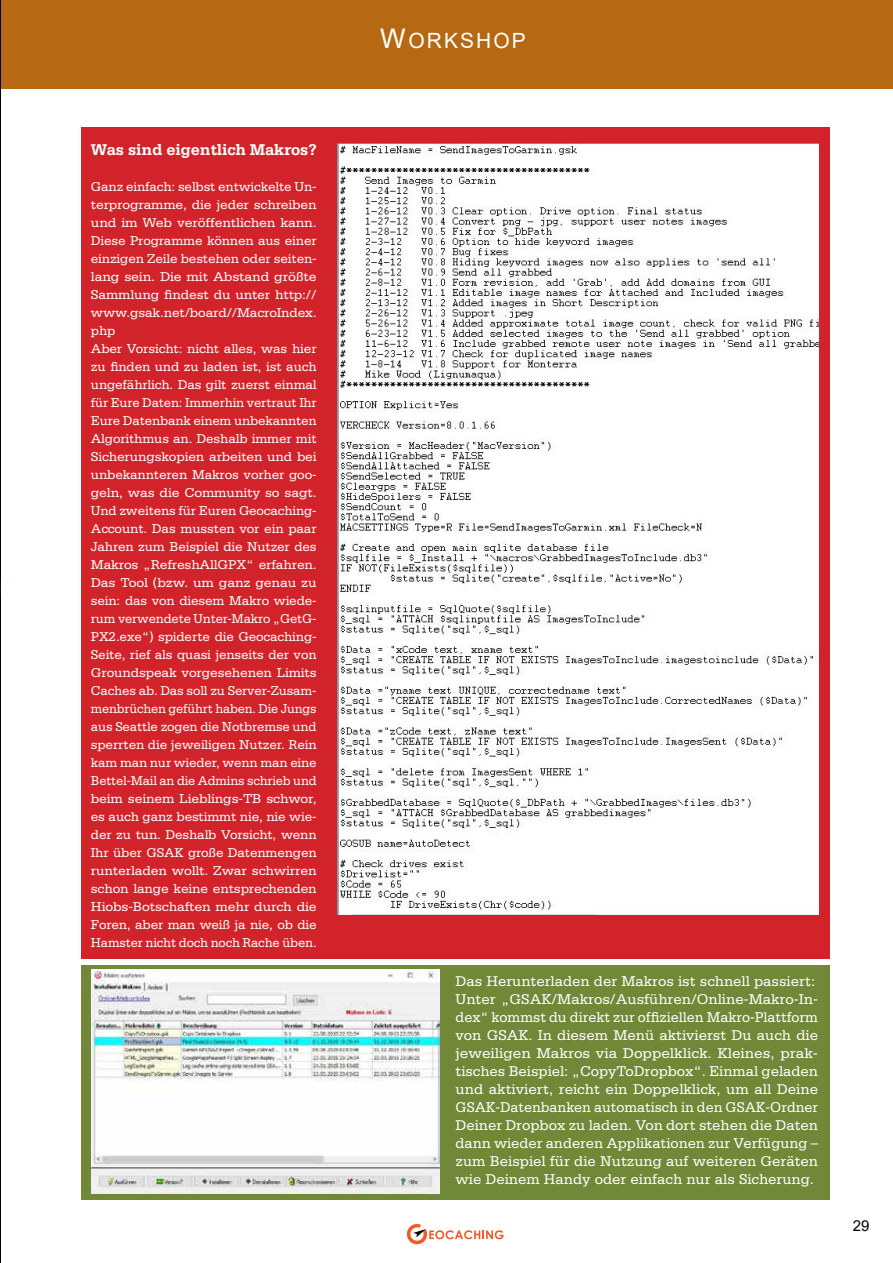
<style>
.page{position:relative;width:893px;height:1263px;background:#fff}
.page>*{position:absolute;margin:0;border:0;box-sizing:border-box;transform-origin:0 0}
.t1{font:21px "Arial";letter-spacing:.1em;color:#fff}
.t2{font:700 16.5px "Serifa Std";letter-spacing:-.01em;color:#fff}
.t3{font:15px/18px "Serifa Std";color:#fff}
.t4{font:15px "Arial";color:#000}
.t5{font:13.5px/18px "Serifa Std";letter-spacing:-.01em;color:#fff}
.s1{font-size:27px}
</style>
<div class="page">
<div style="left:0;top:0;width:893px;height:88px;background:#b76812"></div>
<svg style="left:406px;top:1224px;width:98px;height:21px"></svg>
<div style="left:81px;top:127px;width:749px;height:832px;background:#d2232a"></div>
<hr style="left:0;top:0;width:1px;height:1263px;background:#000">
<img style="left:0;top:576px;width:1px;height:26px">
<img style="left:338px;top:144px;width:480px;height:770px">
<div style="left:81px;top:965px;width:749px;height:234px;background:#718839"></div>
<img style="left:91px;top:969px;width:348px;height:225px">
<p class="t2" style="left:91px;top:144px;width:227px">Was sind eigentlich Makros?</p>
<p class="t5" style="left:91px;top:178px;width:227px">Ganz einfach: selbst entwickelte Un&shy;terprogramme, die jeder schreiben und im Web veröffentlichen kann.<br>Diese Programme können aus einer einzigen Zeile bestehen oder seiten&shy;lang sein. Die mit Abstand größte Sammlung findest du unter http:// www.gsak.net/board//MacroIndex. php<br>Aber Vorsicht: nicht alles, was hier zu finden und zu laden ist, ist auch ungefährlich. Das gilt zuerst einmal für Eure Daten: Immerhin vertraut Ihr Eure Datenbank einem unbekannten Algorithmus an. Deshalb immer mit Sicherungskopien arbeiten und bei unbekannteren Makros vorher goo&shy;geln, was die Community so sagt.<br>Und zweitens für Euren Geocaching-Account. Das mussten vor ein paar Jahren zum Beispiel die Nutzer des Makros „RefreshAllGPX“ erfahren.<br>Das Tool (bzw. um ganz genau zu sein: das von diesem Makro wiede&shy;rum verwendete Unter-Makro „GetG-PX2.exe“) spiderte die Geocaching-Seite, rief als quasi jenseits der von Groundspeak vorgesehenen Limits Caches ab. Das soll zu Server-Zusam&shy;menbrüchen geführt haben. Die Jungs aus Seattle zogen die Notbremse und sperrten die jeweiligen Nutzer. Rein kam man nur wieder, wenn man eine Bettel-Mail an die Admins schrieb und beim seinem Lieblings-TB schwor, es auch ganz bestimmt nie, nie wie&shy;der zu tun. Deshalb Vorsicht, wenn Ihr über GSAK große Datenmengen runterladen wollt. Zwar schwirren schon lange keine entsprechenden Hiobs-Botschaften mehr durch die Foren, aber man weiß ja nie, ob die Hamster nicht doch noch Rache üben.</p>
<h1 class="t1" style="left:380px;top:28px;width:147px"><span class="s1">W</span>ORKSHOP</h1>
<p class="t3" style="left:456px;top:972px;width:364px">Das Herunterladen der Makros ist schnell passiert:<br>Unter „GSAK/Makros/Ausführen/Online-Makro-In&shy;dex“ kommst du direkt zur offiziellen Makro-Plattform von GSAK. In diesem Menü aktivierst Du auch die jeweiligen Makros via Doppelklick. Kleines, prak&shy;tisches Beispiel: „CopyToDropbox“. Einmal geladen und aktiviert, reicht ein Doppelklick, um all Deine GSAK-Datenbanken automatisch in den GSAK-Ordner Deiner Dropbox zu laden. Von dort stehen die Daten dann wieder anderen Applikationen zur Verfügung – zum Beispiel für die Nutzung auf weiteren Geräten wie Deinem Handy oder einfach nur als Sicherung.</p>
<p class="t4" style="left:853px;top:1217px;width:18px">29</p>
</div>
